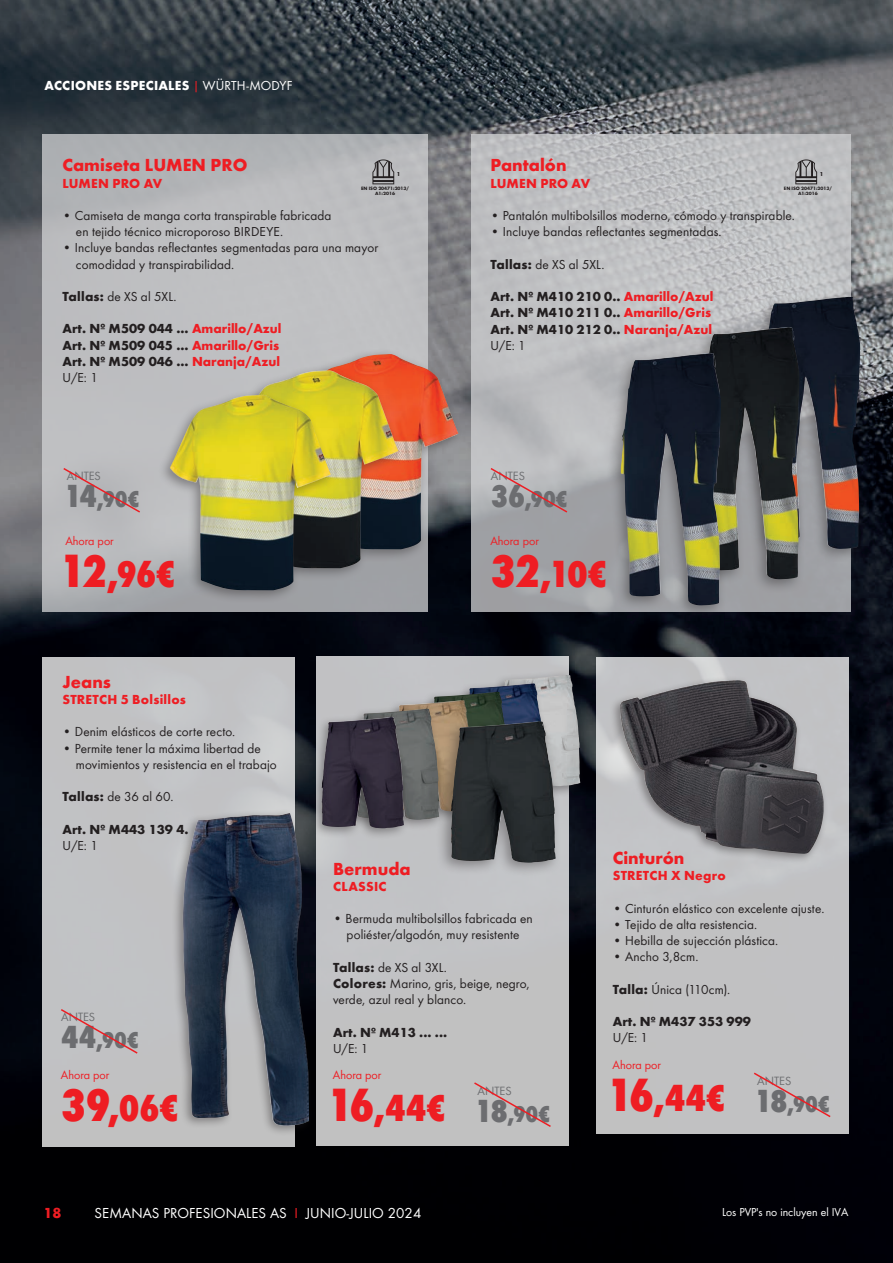
<style>
.page{position:relative;width:893px;height:1263px;background:#fff}
.page>*{position:absolute;margin:0;border:0;box-sizing:border-box;transform-origin:0 0}
.t1{font:800 condensed 39px "Wuerth";letter-spacing:-.01em;color:#ee1d23}
.t2{font:800 condensed 24px "Wuerth";letter-spacing:-.01em;color:#6c6d70}
.t3{font:700 18px "Wuerth Global";color:#ee1d23}
.t4{font:700 18px "Wuerth";color:#ee1d23}
.t5{font:15px "Wuerth Global";letter-spacing:.005em;color:#fff}
.t6{font:700 15px "Wuerth Global";color:#ee1d23}
.t7{font:13.5px/16.2px "Wuerth Global";letter-spacing:.01em;color:#231f20}
.t8{font:13.5px/16.2px "Wuerth";letter-spacing:.01em;color:#231f20;text-align:center}
.t9{font:700 13.5px/16.2px "Wuerth Global";color:#231f20}
.t10{font:700 13.5px/16.2px "Wuerth Global";color:#ee1d23}
.t11{font:700 13.5px "Wuerth Global";letter-spacing:.02em;color:#fff}
.t12{font:700 13.5px "Wuerth";letter-spacing:.015em;color:#ee1d23}
.t13{font:12.3px "Wuerth";color:#ee1d23}
.t14{font:12.3px "Wuerth";color:#6c6d70}
.t15{font:12px "Wuerth Global";color:#fff}
.t16{font:700 6px "Wuerth Global";color:#231f20}
.t17{font:700 4.95px "Wuerth Global";color:#231f20}
.t18{font:700 4.8px "Wuerth Global";color:#231f20}
.s1{font-weight:400;color:#ee1d23}
.s2{font-weight:400}
.s3{font-weight:700}
.s4{color:#231f20}
.s5{font-family:"Wuerth";color:#231f20}
.s6{font-weight:400;color:#231f20}
.s7{font-size:33px}
.s8{font-size:48.15px}
.s9{color:#ee1d23}
</style>
<div class="page">
<img style="left:0;top:0;width:893px;height:1263px">
<div style="left:317px;top:656px;width:252px;height:489px;background:#c1c1c2"></div>
<div style="left:596px;top:657px;width:253px;height:477px;background:#c1c1c2"></div>
<svg style="left:754px;top:1072px;width:77px;height:46px"></svg>
<svg style="left:474px;top:1082px;width:77px;height:45px"></svg>
<div style="left:609px;top:675px;width:219px;height:189px;background:#231f20;opacity:.4"></div>
<img style="left:620px;top:680px;width:204px;height:174px">
<div style="left:486px;top:670px;width:99px;height:128px;background:#231f20;opacity:.4"></div>
<img style="left:498px;top:675px;width:70px;height:110px">
<div style="left:451px;top:678px;width:99px;height:128px;background:#231f20;opacity:.4"></div>
<img style="left:463px;top:684px;width:61px;height:30px">
<div style="left:416px;top:687px;width:99px;height:128px;background:#231f20;opacity:.4"></div>
<img style="left:427px;top:692px;width:70px;height:22px">
<div style="left:380px;top:695px;width:100px;height:128px;background:#231f20;opacity:.4"></div>
<img style="left:392px;top:700px;width:70px;height:14px">
<div style="left:345px;top:704px;width:99px;height:128px;background:#231f20;opacity:.4"></div>
<img style="left:357px;top:709px;width:69px;height:109px">
<div style="left:310px;top:712px;width:99px;height:128px;background:#231f20;opacity:.4"></div>
<img style="left:322px;top:717px;width:69px;height:110px">
<div style="left:436px;top:714px;width:127px;height:164px;background:#231f20;opacity:.4"></div>
<img style="left:451px;top:721px;width:88px;height:140px">
<div style="left:43px;top:657px;width:252px;height:489px;background:#c1c2c4"></div>
<svg style="left:61px;top:1009px;width:77px;height:45px"></svg>
<div style="left:172px;top:808px;width:142px;height:328px;background:#231f20;opacity:.4"></div>
<img style="left:183px;top:813px;width:126px;height:313px">
<svg style="left:471px;top:134px;width:379px;height:477px;background:#b9babc"></svg>
<svg style="left:43px;top:134px;width:385px;height:477px;background:#b9babc"></svg>
<div style="left:62px;top:466px;width:80px;height:48px;background:#b9b9bb"></div>
<svg style="left:489px;top:466px;width:80px;height:48px;background:#b4aeb1"></svg>
<div style="left:746px;top:290px;width:121px;height:273px;background:#231f20;opacity:.4"></div>
<img style="left:760px;top:297px;width:99px;height:252px">
<div style="left:685px;top:321px;width:121px;height:272px;background:#231f20;opacity:.4"></div>
<img style="left:699px;top:327px;width:99px;height:252px">
<div style="left:606px;top:347px;width:121px;height:272px;background:#231f20;opacity:.4"></div>
<img style="left:621px;top:353px;width:99px;height:252px">
<div style="left:285px;top:348px;width:178px;height:214px;background:#231f20;opacity:.4"></div>
<img style="left:298px;top:354px;width:160px;height:195px">
<div style="left:223px;top:364px;width:180px;height:217px;background:#231f20;opacity:.4"></div>
<img style="left:235px;top:370px;width:163px;height:198px">
<div style="left:158px;top:389px;width:178px;height:215px;background:#231f20;opacity:.4"></div>
<img style="left:170px;top:395px;width:161px;height:195px">
<svg style="left:372px;top:159px;width:22px;height:25px"></svg>
<svg style="left:795px;top:159px;width:22px;height:25px"></svg>
<p class="t11" style="left:45px;top:77px;width:249px">ACCIONES ESPECIALES <span class="s1">|</span> <span class="s2">WÜRTH-MODYF</span></p>
<h3 class="t3" style="left:62px;top:155px;width:186px">Camiseta LUMEN PRO</h3>
<p class="t10" style="left:62px;top:175px;width:101px">LUMEN PRO AV</p>
<p class="t7" style="left:76px;top:207px;width:257px;text-indent:-14px">• Camiseta de manga corta transpirable fabricada en tejido técnico microporoso BIRDEYE.</p>
<p class="t7" style="left:76px;top:240px;width:304px;text-indent:-14px">• Incluye bandas reflectantes segmentadas para una mayor comodidad y transpirabilidad.</p>
<p class="t7" style="left:62px;top:288px;width:116px"><span class="s3">Tallas:</span> de XS al 5XL.</p>
<p class="t10" style="left:62px;top:321px;width:221px"><span class="s4">Art. Nº</span> <span class="s5">M509 044 ...</span> Amarillo/Azul<br><span class="s4">Art. Nº</span> <span class="s5">M509 045 ...</span> Amarillo/Gris<br><span class="s4">Art. Nº</span> <span class="s5">M509 046 ...</span> Naranja/Azul<br><span class="s6">U/E: 1</span></p>
<p class="t16" style="left:397px;top:170px;width:5px">1</p>
<p class="t17" style="left:361px;top:185px;width:49px">EN ISO 20471:2013/</p>
<p class="t18" style="left:375px;top:190px;width:21px">A1:2016</p>
<p class="t14" style="left:67px;top:468px;width:35px">ANTES</p>
<h2 class="t2" style="left:64px;top:482px;width:77px"><span class="s7">14</span>,90€</h2>
<p class="t13" style="left:65px;top:533px;width:50px">Ahora por</p>
<h1 class="t1" style="left:59px;top:547px;width:117px"><span class="s8">12</span>,96€</h1>
<h3 class="t4" style="left:490px;top:152px;width:78px">Pantalón</h3>
<p class="t12" style="left:490px;top:173px;width:101px">LUMEN PRO AV</p>
<p class="t7" style="left:490px;top:207px;width:306px">• Pantalón multibolsillos moderno, cómodo y transpirable.</p>
<p class="t7" style="left:490px;top:224px;width:233px">• Incluye bandas reflectantes segmentadas.</p>
<p class="t7" style="left:490px;top:256px;width:116px"><span class="s3">Tallas:</span> de XS al 5XL.</p>
<p class="t9" style="left:490px;top:288px;width:225px">Art. Nº M410 210 0.. <span class="s9">Amarillo/Azul<br></span>Art. Nº M410 211 0.. <span class="s9">Amarillo/Gris<br></span>Art. Nº M410 212 0.. <span class="s9">Naranja/Azul<br></span><span class="s2">U/E: 1</span></p>
<p class="t16" style="left:820px;top:170px;width:5px">1</p>
<p class="t17" style="left:784px;top:185px;width:49px">EN ISO 20471:2013/</p>
<p class="t18" style="left:798px;top:190px;width:21px">A1:2016</p>
<p class="t14" style="left:491px;top:468px;width:35px">ANTES</p>
<h2 class="t2" style="left:491px;top:482px;width:78px"><span class="s7">36</span>,90€</h2>
<p class="t13" style="left:490px;top:533px;width:50px">Ahora por</p>
<h1 class="t1" style="left:490px;top:547px;width:118px"><span class="s8">32</span>,10€</h1>
<h3 class="t4" style="left:62px;top:668px;width:50px">Jeans</h3>
<p class="t10" style="left:62px;top:691px;width:125px">STRETCH 5 Bolsillos</p>
<p class="t8" style="left:62px;top:723px;width:174px">• Denim elásticos de corte recto.</p>
<p class="t8" style="left:76px;top:739px;width:202px;text-align:left;text-indent:-14px">• Permite tener la máxima libertad de movimientos y resistencia en el trabajo</p>
<p class="t7" style="left:62px;top:788px;width:113px"><span class="s3">Tallas:</span> de 36 al 60.</p>
<p class="t9" style="left:62px;top:821px;width:128px">Art. Nº M443 139 4.</p>
<p class="t7" style="left:62px;top:837px;width:37px">U/E: 1</p>
<p class="t14" style="left:61px;top:1009px;width:35px">ANTES</p>
<h2 class="t2" style="left:61px;top:1023px;width:79px"><span class="s7">44</span>,90€</h2>
<p class="t13" style="left:61px;top:1066px;width:50px">Ahora por</p>
<h1 class="t1" style="left:61px;top:1080px;width:119px"><span class="s8">39</span>,06€</h1>
<h3 class="t4" style="left:333px;top:855px;width:79px">Bermuda</h3>
<p class="t12" style="left:333px;top:876px;width:55px">CLASSIC</p>
<p class="t8" style="left:333px;top:910px;width:201px">• Bermuda multibolsillos fabricada en poliéster/algodón, muy resistente</p>
<p class="t7" style="left:333px;top:959px;width:198px"><span class="s3">Tallas:</span> de XS al 3XL.<br><span class="s3">Colores:</span> Marino, gris, beige, negro, verde, azul real y blanco.</p>
<p class="t9" style="left:333px;top:1024px;width:116px">Art. Nº M413 ... ...</p>
<p class="t7" style="left:333px;top:1040px;width:37px">U/E: 1</p>
<p class="t13" style="left:333px;top:1066px;width:50px">Ahora por</p>
<h1 class="t1" style="left:327px;top:1080px;width:120px"><span class="s8">16</span>,44€</h1>
<p class="t14" style="left:478px;top:1082px;width:35px">ANTES</p>
<h2 class="t2" style="left:474px;top:1096px;width:77px"><span class="s7">18</span>,90€</h2>
<h3 class="t3" style="left:613px;top:847px;width:73px">Cinturón</h3>
<p class="t10" style="left:613px;top:867px;width:115px">STRETCH X Negro</p>
<p class="t7" style="left:613px;top:900px;width:213px">• Cinturón elástico con excelente ajuste.</p>
<p class="t7" style="left:613px;top:916px;width:146px">• Tejido de alta resistencia.</p>
<p class="t7" style="left:613px;top:932px;width:167px">• Hebilla de sujección plástica.</p>
<p class="t7" style="left:613px;top:948px;width:87px">• Ancho 3,8cm.</p>
<p class="t7" style="left:613px;top:981px;width:119px"><span class="s3">Talla:</span> Única (110cm).</p>
<p class="t9" style="left:613px;top:1013px;width:140px">Art. Nº M437 353 999</p>
<p class="t7" style="left:613px;top:1029px;width:37px">U/E: 1</p>
<p class="t13" style="left:613px;top:1056px;width:50px">Ahora por</p>
<h1 class="t1" style="left:606px;top:1070px;width:120px"><span class="s8">16</span>,44€</h1>
<p class="t14" style="left:757px;top:1072px;width:35px">ANTES</p>
<h2 class="t2" style="left:754px;top:1087px;width:77px"><span class="s7">18</span>,90€</h2>
<p class="t6" style="left:44px;top:1204px;width:19px">18</p>
<p class="t5" style="left:95px;top:1204px;width:328px">SEMANAS PROFESIONALES AS <span class="s9">I</span> JUNIO-JULIO 2024</p>
<p class="t15" style="left:722px;top:1205px;width:128px">Los PVP's no incluyen el IVA</p>
</div>
